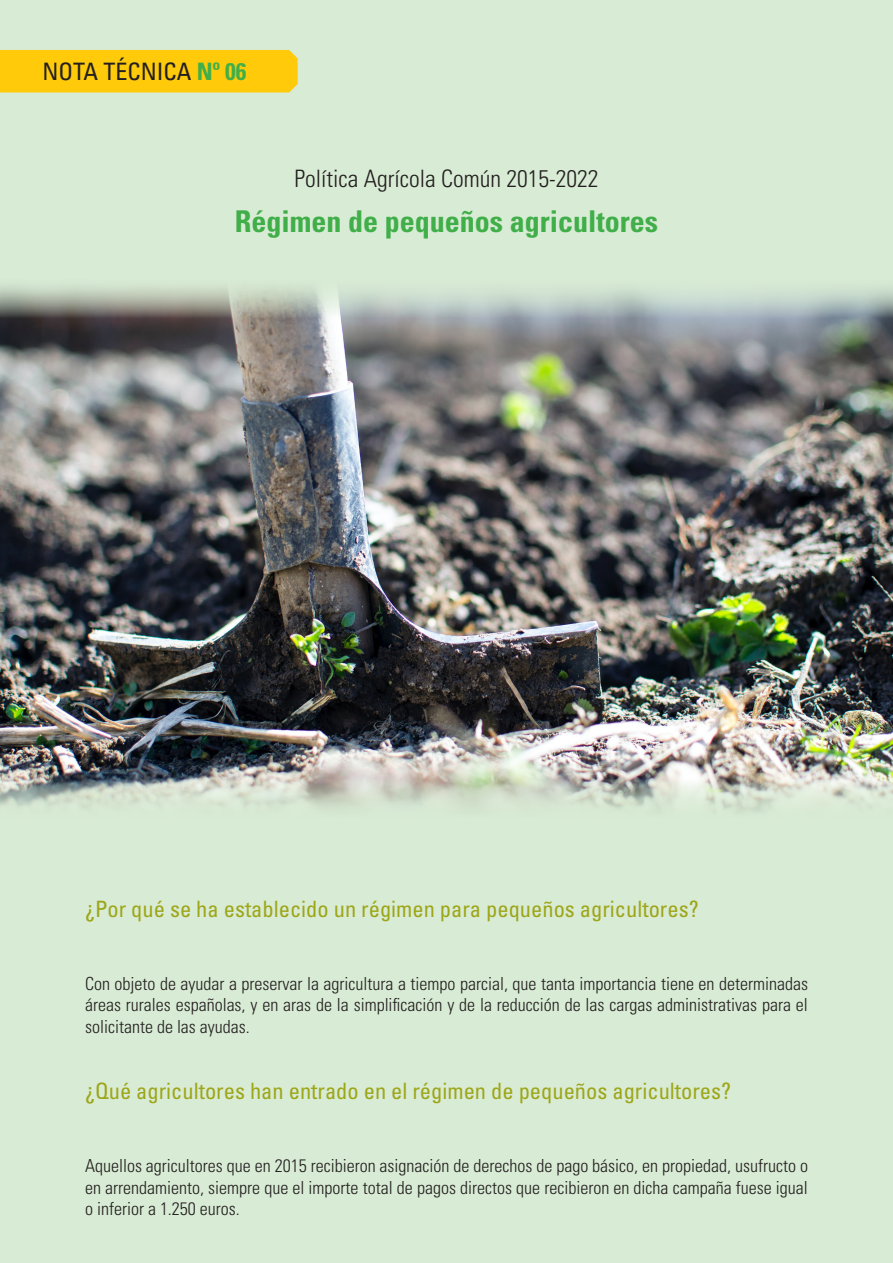
<style>
.page{position:relative;width:893px;height:1263px;background:#d8ebd4}
.page>*{position:absolute;margin:0;border:0;box-sizing:border-box;transform-origin:0 0}
.Tíutlo_nota_técnica{font:700 condensed 30px "Univers LT Std";color:#40ae49}
.Texto_Normal{font:300 condensed 24px "Univers LT Std";color:#231f20}
.Texto_Normal-2{font:condensed 24px "Univers LT Std";color:#231f20}
._1_1_1_1{font:condensed 22.5px "Univers LT Std";color:#9da618}
.Texto_Normal-3{font:300 condensed 18px/21.6px "Univers LT Std";color:#231f20;text-align:justify}
.s1{font-weight:700;color:#40ae49}
</style>
<div class="page">
<img style="left:0;top:286px;width:893px;height:526px">
<div style="left:0;top:50px;width:298px;height:42px;background:#feca0a"></div>
<p class="Texto_Normal-2" style="left:43px;top:56px;width:206px">NOTA TÉCNICA <span class="s1">Nº 06</span></p>
<p class="Texto_Normal" style="left:295px;top:165px;width:305px">Política Agrícola Común 2015-2022</p>
<p class="Tíutlo_nota_técnica" style="left:235px;top:203px;width:425px">Régimen de pequeños agricultores</p>
<p class="_1_1_1_1" style="left:85px;top:895px;width:615px">¿Por qué se ha establecido un régimen para pequeños agricultores?</p>
<p class="Texto_Normal-3" style="left:85px;top:972px;width:724px">Con objeto de ayudar a preservar la agricultura a tiempo parcial, que tanta importancia tiene en determinadas áreas rurales españolas, y en aras de la simplificación y de la reducción de las cargas administrativas para el solicitante de las ayudas.</p>
<p class="_1_1_1_1" style="left:85px;top:1077px;width:648px">¿Qué agricultores han entrado en el régimen de pequeños agricultores?</p>
<p class="Texto_Normal-3" style="left:85px;top:1155px;width:724px">Aquellos agricultores que en 2015 recibieron asignación de derechos de pago básico, en propiedad, usufructo o en arrendamiento, siempre que el importe total de pagos directos que recibieron en dicha campaña fuese igual o inferior a 1.250 euros.</p>
</div>
